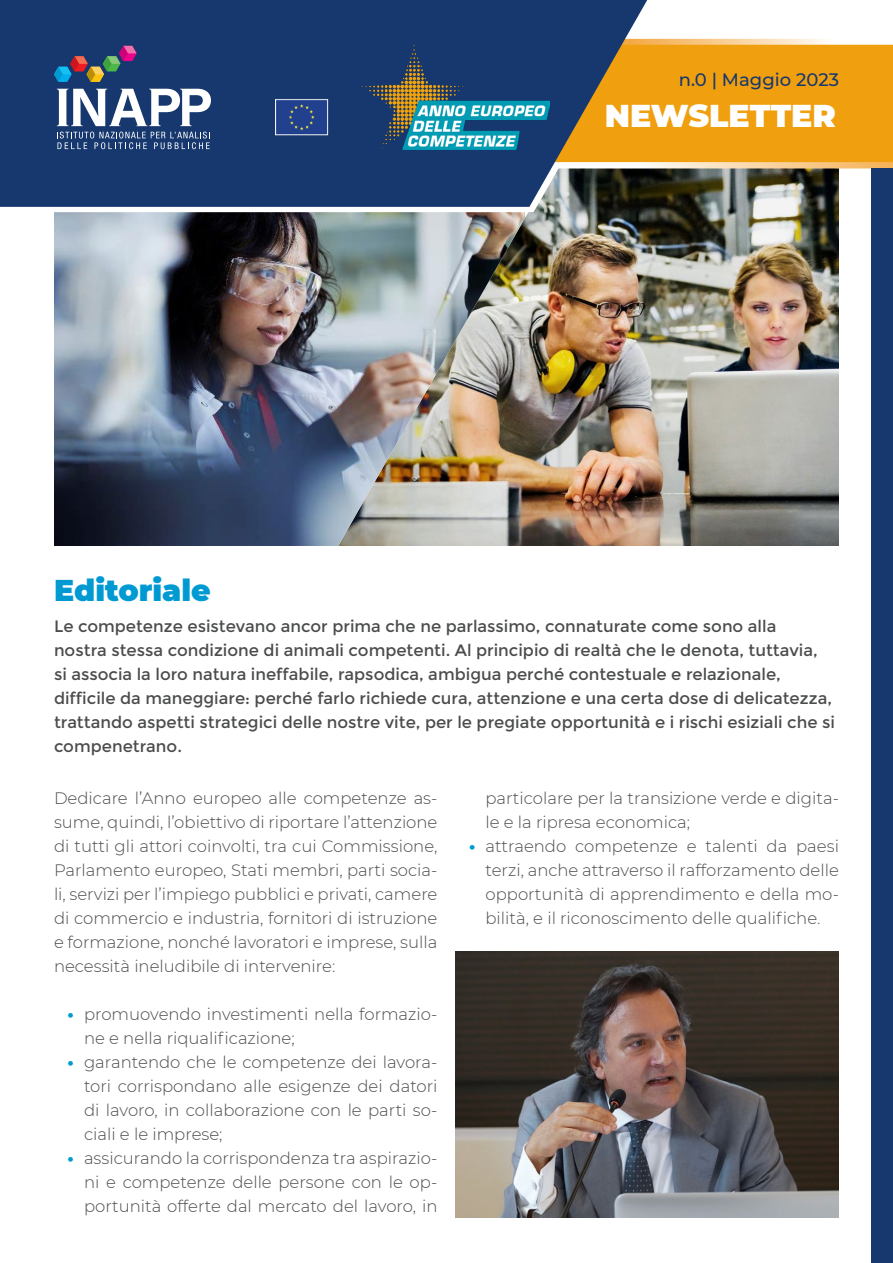
<style>
.page{position:relative;width:893px;height:1263px;background:#fff}
.page>*{position:absolute;margin:0;border:0;box-sizing:border-box;transform-origin:0 0}
.t1{font:900 31.5px "Montserrat";color:#fff}
.t2{font:900 30px "Montserrat";color:#009ad3}
.t3{font:500 18px "Montserrat";color:#17386e}
.t4{font:300 16.5px/24px "Montserrat";color:#4b4c4d;text-align:justify}
.t5{font:16.5px/24px "Montserrat";color:#4b4c4d}
.s1{font-weight:800;color:#009ad3}
</style>
<div class="page">
<img style="left:557px;top:168px;width:282px;height:378px">
<img style="left:525px;top:212px;width:32px;height:334px">
<img style="left:54px;top:212px;width:471px;height:334px">
<svg style="left:534px;top:38px;width:117px;height:174px"></svg>
<svg style="left:647px;top:39px;width:246px;height:129px;background:#f0a51d"></svg>
<svg style="left:0;top:0;width:647px;height:207px;background:#2c4367"></svg>
<img style="left:276px;top:46px;width:273px;height:103px">
<svg style="left:57px;top:132px;width:153px;height:17px;background:#445e8a"></svg>
<svg style="left:57px;top:89px;width:154px;height:37px"></svg>
<svg style="left:54px;top:46px;width:83px;height:36px;background:#45506d"></svg>
<div style="left:871px;top:168px;width:22px;height:1095px;background:#17386e"></div>
<img style="left:455px;top:951px;width:384px;height:267px">
<p class="t3" style="left:679px;top:67px;width:162px">n.0 | Maggio 2023</p>
<h1 class="t1" style="left:605px;top:92px;width:233px">NEWSLETTER</h1>
<h2 class="t2" style="left:54px;top:567px;width:158px">Editoriale</h2>
<p class="t5" style="left:54px;top:614px;width:782px">Le competenze esistevano ancor prima che ne parlassimo, connaturate come sono alla<br>nostra stessa condizione di animali competenti. Al principio di realtà che le denota, tuttavia,<br>si associa la loro natura ineffabile, rapsodica, ambigua perché contestuale e relazionale, difficile da maneggiare: perché farlo richiede cura, attenzione e una certa dose di delicatezza, trattando aspetti strategici delle nostre vite, per le pregiate opportunità e i rischi esiziali che si compenetrano.</p>
<p class="t4" style="left:54px;top:786px;width:385px">Dedicare l’Anno europeo alle competenze as&shy;sume, quindi, l’obiettivo di riportare l’attenzione di tutti gli attori coinvolti, tra cui Commissione, Parlamento europeo, Stati membri, parti socia&shy;li, servizi per l’impiego pubblici e privati, camere di commercio e industria, fornitori di istruzione e formazione, nonché lavoratori e imprese, sulla necessità ineludibile di intervenire:</p>
<p class="t4" style="left:84px;top:1002px;width:355px;text-indent:-17px"><span class="s1">•</span> promuovendo investimenti nella formazio&shy;ne e nella riqualificazione;</p>
<p class="t4" style="left:84px;top:1050px;width:355px;text-indent:-16px"><span class="s1">•</span> garantendo che le competenze dei lavora&shy;tori corrispondano alle esigenze dei datori di lavoro, in collaborazione con le parti so&shy;ciali e le imprese;</p>
<p class="t4" style="left:84px;top:1146px;width:355px;text-indent:-16px"><span class="s1">•</span> assicurando la corrispondenza tra aspirazio&shy;ni e competenze delle persone con le op&shy;portunità offerte dal mercato del lavoro, in</p>
<p class="t4" style="left:485px;top:786px;width:355px">particolare per la transizione verde e digita&shy;le e la ripresa economica;</p>
<p class="t4" style="left:485px;top:834px;width:355px;text-indent:-16px"><span class="s1">•</span> attraendo competenze e talenti da paesi terzi, anche attraverso il rafforzamento delle opportunità di apprendimento e della mo&shy;bilità, e il riconoscimento delle qualifiche.</p>
</div>
